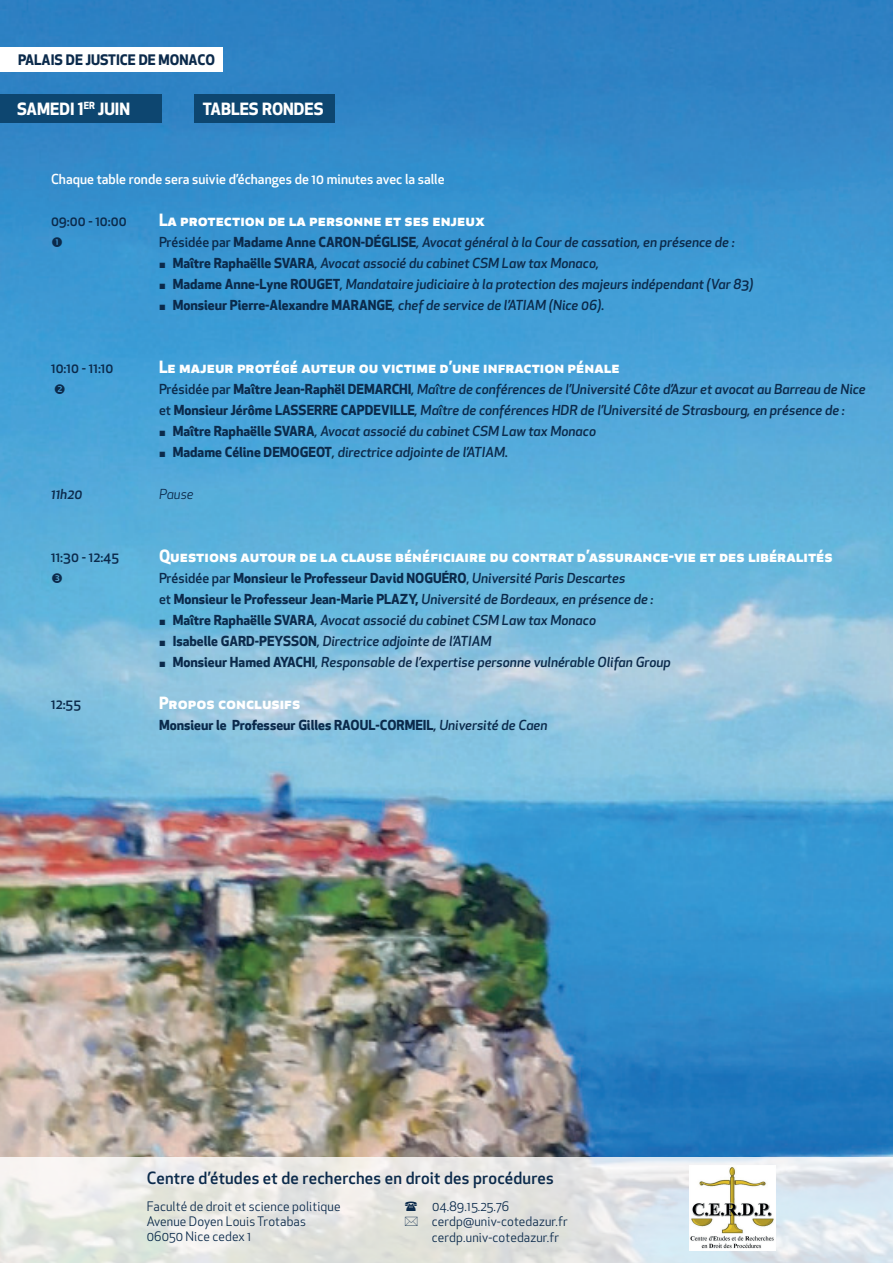
<style>
.page{position:relative;width:893px;height:1263px;background:#fff}
.page>*{position:absolute;margin:0;border:0;box-sizing:border-box;transform-origin:0 0}
.t1{font:700 16.5px "Apex New";color:#fff}
.t2{font:500 16.5px "Apex New";letter-spacing:.01em;color:#0b2a4b}
.t3{font:700 14.25px "Apex New";color:#0b2a4b}
.t4{font:italic 500 13.5px/21px "Apex New";color:#0b2a4b}
.t5{font:700 13.5px/21px "Apex New";color:#0b2a4b}
.t6{font:500 13.5px "Apex New";color:#fff}
.t7{font:500 13.5px "Apex New";color:#0b2a4b}
.t8{font:italic 13.5px "Apex New";color:#0b2a4b}
.t9{font:12.75px/15.3px "Apex New";letter-spacing:.01em;color:#0b2a4b}
.s1{font-style:normal}
.s2{font-weight:700;font-style:normal}
.s3{font-weight:400;font-style:normal;font-size:10.5px}
.s4{font-weight:500}
.s5{font-weight:500;font-style:italic}
</style>
<div class="page">
<img style="left:0;top:0;width:893px;height:1158px">
<svg style="left:0;top:1158px;width:893px;height:105px;background:#e5e7e6"></svg>
<img style="left:690px;top:1165px;width:86px;height:85px">
<div style="left:0;top:95px;width:162px;height:28px;background:#0d4670"></div>
<div style="left:194px;top:95px;width:141px;height:28px;background:#0d4670"></div>
<div style="left:0;top:48px;width:223px;height:24px;background:#fff"></div>
<svg style="left:405px;top:1201px;width:12px;height:10px"></svg>
<svg style="left:405px;top:1217px;width:13px;height:9px"></svg>
<svg style="left:52px;top:237px;width:10px;height:10px"></svg>
<svg style="left:55px;top:384px;width:10px;height:10px"></svg>
<svg style="left:52px;top:573px;width:10px;height:10px"></svg>
<p class="t3" style="left:18px;top:49px;width:199px">PALAIS DE JUSTICE DE MONACO</p>
<p class="t1" style="left:17px;top:97px;width:115px">SAMEDI 1<sup>ER</sup> JUIN</p>
<p class="t1" style="left:203px;top:97px;width:122px">TABLES RONDES</p>
<p class="t6" style="left:51px;top:170px;width:395px">Chaque table ronde sera suivie d’échanges de 10 minutes avec la salle</p>
<p class="t7" style="left:51px;top:212px;width:77px">09:00 - 10:00</p>
<p class="t1" style="left:159px;top:208px;width:327px">La protection de la personne et ses enjeux</p>
<p class="t4" style="left:159px;top:232px;width:577px"><span class="s1">Présidée par</span> <span class="s2">Madame Anne CARON-DÉGLISE</span>, Avocat général à la Cour de cassation, en présence de :</p>
<p class="t4" style="left:159px;top:253px;width:442px"><span class="s3">▪</span> <span class="s2">Maître Raphaëlle SVARA</span>, Avocat associé du cabinet CSM Law tax Monaco,</p>
<p class="t4" style="left:159px;top:274px;width:596px"><span class="s3">▪</span> <span class="s2">Madame Anne-Lyne ROUGET</span>, Mandataire judiciaire à la protection des majeurs indépendant (Var 83)</p>
<p class="t4" style="left:159px;top:295px;width:447px"><span class="s3">▪</span> <span class="s2">Monsieur Pierre-Alexandre MARANGE</span>, chef de service de l’ATIAM (Nice 06).</p>
<p class="t7" style="left:51px;top:359px;width:64px">10:10 - 11:10</p>
<p class="t1" style="left:159px;top:355px;width:462px">Le majeur protégé auteur ou victime d’une infraction pénale</p>
<p class="t4" style="left:159px;top:379px;width:708px"><span class="s1">Présidée par</span> <span class="s2">Maître Jean-Raphël DEMARCHI</span>, Maître de conférences de l’Université Côte d’Azur et avocat au Barreau de Nice <span class="s1">et</span> <span class="s2">Monsieur Jérôme LASSERRE CAPDEVILLE</span>, Maître de conférences HDR de l’Université de Strasbourg, en présence de :</p>
<p class="t4" style="left:159px;top:421px;width:439px"><span class="s3">▪</span> <span class="s2">Maître Raphaëlle SVARA</span>, Avocat associé du cabinet CSM Law tax Monaco</p>
<p class="t4" style="left:159px;top:442px;width:350px"><span class="s3">▪</span> <span class="s2">Madame Céline DEMOGEOT</span>, directrice adjointe de l’ATIAM.</p>
<p class="t4" style="left:51px;top:484px;width:33px">11h20</p>
<p class="t8" style="left:159px;top:486px;width:36px">Pause</p>
<p class="t7" style="left:51px;top:548px;width:70px">11:30 - 12:45</p>
<p class="t1" style="left:159px;top:544px;width:675px">Questions autour de la clause bénéficiaire du contrat d’assurance-vie et des libéralités</p>
<p class="t5" style="left:159px;top:567px;width:496px"><span class="s4">Présidée par</span> Monsieur le Professeur David NOGUÉRO<span class="s4">,</span> <span class="s5">Université Paris Descartes<br></span><span class="s4">et</span> Monsieur le Professeur Jean-Marie PLAZY, <span class="s5">Université de Bordeaux, en présence de :</span></p>
<p class="t4" style="left:159px;top:610px;width:439px"><span class="s3">▪</span> <span class="s2">Maître Raphaëlle SVARA</span>, Avocat associé du cabinet CSM Law tax Monaco</p>
<p class="t4" style="left:159px;top:631px;width:334px"><span class="s3">▪</span> <span class="s2">Isabelle GARD-PEYSSON</span>, Directrice adjointe de l’ATIAM</p>
<p class="t4" style="left:159px;top:652px;width:513px"><span class="s3">▪</span> <span class="s2">Monsieur Hamed AYACHI</span>, Responsable de l’expertise personne vulnérable Olifan Group</p>
<p class="t7" style="left:51px;top:695px;width:32px">12:55</p>
<p class="t1" style="left:159px;top:691px;width:143px">Propos conclusifs</p>
<p class="t5" style="left:159px;top:714px;width:390px">Monsieur le Professeur Gilles RAOUL-CORMEIL<span class="s5">, Université de Caen</span></p>
<p class="t2" style="left:147px;top:1167px;width:409px">Centre d’études et de recherches en droit des procédures</p>
<p class="t9" style="left:147px;top:1198px;width:195px">Faculté de droit et science politique<br>Avenue Doyen Louis Trotabas<br>06050 Nice cedex 1</p>
<p class="t9" style="left:432px;top:1198px;width:137px">04.89.15.25.76 cerdp@univ-cotedazur.fr cerdp.univ-cotedazur.fr</p>
</div>
